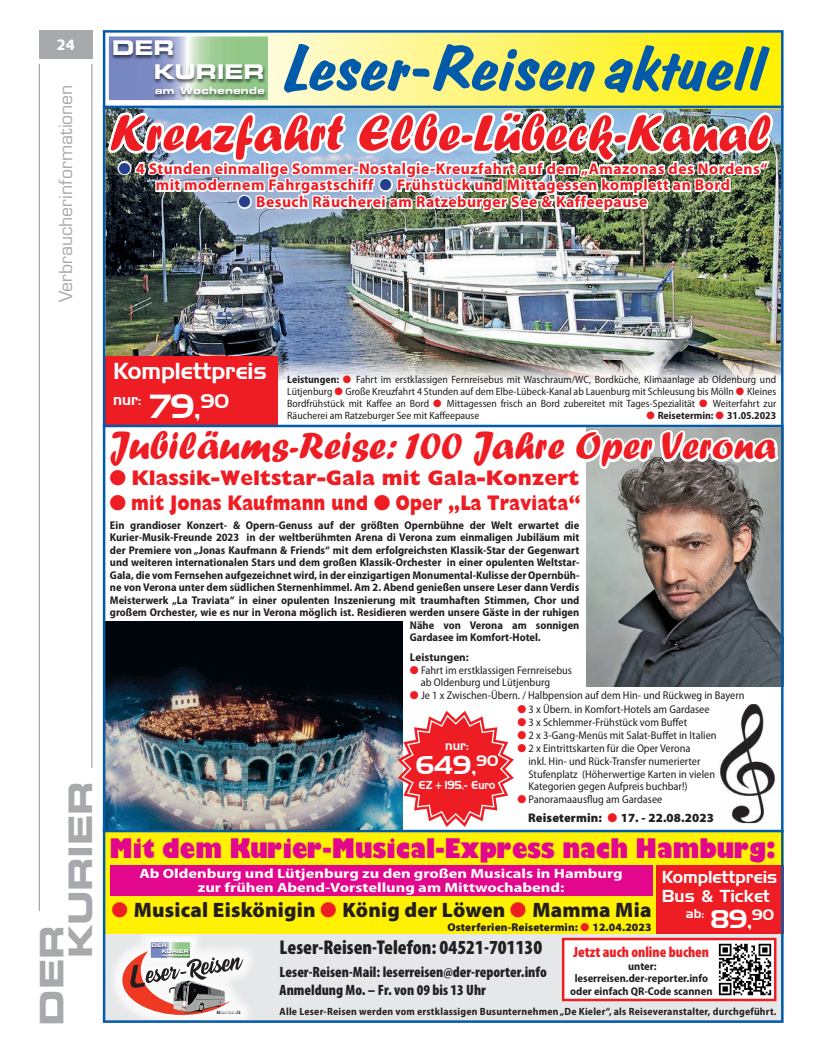
<style>
.page{position:relative;width:819px;height:1053px;background:#fff}
.page>*{position:absolute;margin:0;border:0;box-sizing:border-box;transform-origin:0 0}
.t1{font:65px "Colonia Brush";color:#015aaa}
.t2{font:52.5px "Forte";color:#ee1d23}
.t3{font:40px "Forte";color:#ee1d23}
.t4{font:32.5px/28.9px "Eurostile LT Std Bold Ex 2";letter-spacing:-.01em;color:#a8a9ad}
.t5{font:800 26.25px "Gill Sans";color:#e2078c;scale:.85 1}
.t6{font:25px "Handel Gothic BT";color:#fff}
.t7{font:22.5px "Handel Gothic BT";color:#fff}
.t8{font:800 21.25px "Gill Sans";color:#ee1d23}
.t9{font:800 21.25px "Gill Sans";color:#ee1d23;scale:.83 1}
.t10{font:900 20.88px "Myriad Pro";letter-spacing:.01em;color:#231f20}
.t11{font:20.25px/23.2px "Eurostile LT Std Bold Ex 2";letter-spacing:-.01em;color:#fff}
.t12{font:900 condensed 20px "Myriad Pro";color:#231f20}
.t13{font:17.5px "Eurostile LT Std";color:#a8a9ad}
.t14{font:16.88px/18.8px "Handel Gothic BT";color:#fff}
.t15{font:700 15.62px/16.9px "Myriad Pro";letter-spacing:.03em;color:#ee1d23;text-align:center}
.t16{font:900 condensed 15px/18.4px "Myriad Pro";color:#231f20}
.t17{font:900 condensed 15px "Myriad Pro";color:#ee1d23}
.t18{font:15px "Handel Gothic BT";color:#fff}
.t19{font:900 15px "Syntax LT Std";color:#fff}
.t20{font:14.62px "Handel Gothic BT";color:#fff}
.t21{font:700 semi-condensed 13.5px/13.8px "Myriad Pro";color:#fff;text-align:center;scale:1.3 1}
.t22{font:900 12.5px "Myriad Pro";letter-spacing:.01em;color:#231f20}
.t23{font:12.5px "Handel Gothic BT";color:#fff}
.t24{font:700 semi-condensed 11.25px/12.5px "Myriad Pro";color:#231f20;text-align:center}
.t25{font:semi-condensed 11.25px/12.8px "Myriad Pro";color:#231f20}
.t26{font:900 11.25px "Myriad Pro";letter-spacing:.01em;color:#231f20}
.t27{font:11.25px "Handel Gothic BT";color:#fff;scale:.9 1}
.t28{font:700 11.25px "Myriad Pro";color:#231f20}
.t29{font:semi-condensed 10.62px/11.9px "Myriad Pro";color:#231f20;text-align:justify}
.t30{font:700 semi-condensed 10.62px "Myriad Pro";color:#231f20}
.t31{font:700 semi-condensed 10.5px "Myriad Pro";letter-spacing:.02em;color:#231f20}
.t32{font:9.62px "Eurostile Bold Extended Two";letter-spacing:.04em;color:#fff}
.t33{font:5px/5.6px "Eurostile LT Std Bold Ex 2";letter-spacing:-.01em;color:#fff}
.t34{font:2.38px "Eurostile Bold Extended Two";letter-spacing:.04em;color:#fff}
.s1{color:#253f8e}
.s2{font-size:32.5px}
.s3{font-size:19px}
.s4{font-weight:700}
.s5{color:#ee1d23}
.s6{font-family:"Frutiger";font-weight:700}
.s7{font-size:25px}
</style>
<div class="page">
<hr style="left:39px;top:64px;width:1px;height:847px;background:#939598">
<hr style="left:92px;top:64px;width:1px;height:703px;background:#939598">
<div style="left:39px;top:30px;width:53px;height:29px;background:#a8a9ad"></div>
<img style="left:103px;top:30px;width:680px;height:992px">
<hr style="left:103px;top:106px;width:680px;height:2px;background:#015aaa">
<img style="left:718px;top:704px;width:59px;height:119px">
<svg style="left:718px;top:813px;width:11px;height:9px"></svg>
<p class="t19" style="left:56px;top:36px;width:20px">24</p>
<p class="t13" style="left:55px;top:302px;width:219px;rotate:-90deg">Verbraucherinformationen</p>
<p class="t11" style="left:154px;top:36px;width:112px;text-indent:-42px">DER<br>KURIER</p>
<p class="t32" style="left:155px;top:84px;width:111px">am Wochenende</p>
<p class="t1" style="left:281px;top:28px;width:483px">Leser-Reisen aktuell</p>
<p class="t2" style="left:110px;top:102px;width:662px">Kreuzfahrt Elbe-Lübeck-Kanal</p>
<p class="t15" style="left:118px;top:160px;width:650px"><span class="s1">●</span> 4 Stunden einmalige Sommer-Nostalgie-Kreuzfahrt auf dem „Amazonas des Nordens“ mit modernem Fahrgastschiff <span class="s1">●</span> Frühstück und Mittagessen komplett an Bord</p>
<p class="t15" style="left:238px;top:194px;width:410px"><span class="s1">●</span> Besuch Räucherei am Ratzeburger See &amp; Kaffeepause</p>
<p class="t4" style="left:37px;top:958px;width:179px;text-indent:-67px;rotate:-90deg">DER<br>KURIER</p>
<p class="t7" style="left:113px;top:357px;width:155px">Komplettpreis</p>
<p class="t18" style="left:113px;top:390px;width:118px">nur: <span class="s2">79,</span><span class="s3">90</span></p>
<p class="t29" style="left:287px;top:374px;width:490px"><span class="s4">Leistungen:</span> <span class="s5">●</span> Fahrt im erstklassigen Fernreisebus mit Waschraum/WC, Bordküche, Klimaanlage ab Oldenburg und Lütjenburg <span class="s5">●</span> Große Kreuzfahrt 4 Stunden auf dem Elbe-Lübeck-Kanal ab Lauenburg mit Schleusung bis Mölln <span class="s5">●</span> Kleines Bordfrühstück mit Kaffee an Bord <span class="s5">●</span> Mittagessen frisch an Bord zubereitet mit Tages-Spezialität <span class="s5">●</span> Weiterfahrt zur Räucherei am Ratzeburger See mit Kaffeepause</p>
<p class="t30" style="left:646px;top:409px;width:131px"><span class="s5">●</span> Reisetermin: <span class="s5">●</span> 31.05.2023</p>
<p class="t3" style="left:110px;top:422px;width:667px">Jubiläums-Reise: 100 Jahre Oper Verona</p>
<p class="t8" style="left:110px;top:465px;width:471px">● Klassik-Weltstar-Gala mit Gala-Konzert</p>
<p class="t9" style="left:110px;top:490px;width:569px">● mit Jonas Kaufmann und ● Oper „La Traviata“</p>
<p class="t24" style="left:110px;top:518px;width:471px">Ein grandioser Konzert- &amp; Opern-Genuss auf der größten Opernbühne der Welt erwartet die</p>
<p class="t24" style="left:110px;top:531px;width:471px">Kurier-Musik-Freunde 2023 in der weltberühmten Arena di Verona zum einmaligen Jubiläum mit</p>
<p class="t24" style="left:110px;top:543px;width:471px">der Premiere von „Jonas Kaufmann &amp; Friends“ mit dem erfolgreichsten Klassik-Star der Gegenwart</p>
<p class="t24" style="left:110px;top:556px;width:471px">und weiteren internationalen Stars und dem großen Klassik-Orchester in einer opulenten Weltstar-</p>
<p class="t24" style="left:110px;top:568px;width:471px">Gala, die vom Fernsehen aufgezeichnet wird, in der einzigartigen Monumental-Kulisse der Opernbüh-</p>
<p class="t24" style="left:110px;top:581px;width:471px">ne von Verona unter dem südlichen Sternenhimmel. Am 2. Abend genießen unsere Leser dann Verdis</p>
<p class="t24" style="left:110px;top:593px;width:471px">Meisterwerk „La Traviata“ in einer opulenten Inszenierung mit traumhaften Stimmen, Chor und</p>
<p class="t24" style="left:110px;top:606px;width:471px">großem Orchester, wie es nur in Verona möglich ist. Residieren werden unsere Gäste in der ruhigen</p>
<p class="t24" style="left:410px;top:618px;width:171px">Nähe von Verona am sonnigen</p>
<p class="t24" style="left:410px;top:631px;width:132px">Gardasee im Komfort-Hotel.</p>
<p class="t28" style="left:410px;top:650px;width:60px">Leistungen:</p>
<p class="t25" style="left:421px;top:664px;width:153px;text-indent:-11px"><span class="s5">●</span> Fahrt im erstklassigen Fernreisebus ab Oldenburg und Lütjenburg</p>
<p class="t25" style="left:410px;top:689px;width:336px"><span class="s5">●</span> Je 1 x Zwischen-Übern. / Halbpension auf dem Hin- und Rückweg in Bayern</p>
<p class="t25" style="left:517px;top:702px;width:194px"><span class="s5">●</span> 3 x Übern. in Komfort-Hotels am Gardasee</p>
<p class="t25" style="left:517px;top:715px;width:171px"><span class="s5">●</span> 3 x Schlemmer-Frühstück vom Buffet</p>
<p class="t25" style="left:517px;top:729px;width:201px"><span class="s5">●</span> 2 x 3-Gang-Menüs mit Salat-Buffet in Italien</p>
<p class="t25" style="left:528px;top:742px;width:188px;text-indent:-11px"><span class="s5">●</span> 2 x Eintrittskarten für die Oper Verona<br>inkl. Hin- und Rück-Transfer numerierter Stufenplatz (Höherwertige Karten in vielen Kategorien gegen Aufpreis buchbar!)</p>
<p class="t25" style="left:517px;top:793px;width:146px"><span class="s5">●</span> Panoramaausflug am Gardasee</p>
<p class="t22" style="left:528px;top:810px;width:187px">Reisetermin: <span class="s5">●</span> 17. - 22.08.2023</p>
<p class="t23" style="left:445px;top:738px;width:25px">nur:</p>
<p class="t6" style="left:416px;top:750px;width:84px">649,<sup>90</sup></p>
<p class="t27" style="left:418px;top:778px;width:87px">EZ + 195,- Euro</p>
<p class="t5" style="left:110px;top:827px;width:784px">Mit dem Kurier-Musical-Express nach Hamburg:</p>
<p class="t21" style="left:139px;top:866px;width:373px">Ab Oldenburg und Lütjenburg zu den großen Musicals in Hamburg zur frühen Abend-Vorstellung am Mittwochabend:</p>
<p class="t26" style="left:447px;top:920px;width:206px">Osterferien-Reisetermin: <span class="s5">●</span> 12.04.2023</p>
<p class="t14" style="left:661px;top:867px;width:117px">Komplettpreis<br>Bus <span class="s6">&amp;</span> Ticket</p>
<p class="t23" style="left:686px;top:905px;width:68px">ab: <span class="s7">89,</span></p>
<p class="t10" style="left:111px;top:898px;width:541px"><span class="s5">●</span> Musical Eiskönigin <span class="s5">●</span> König der Löwen <span class="s5">●</span> Mamma Mia</p>
<p class="t20" style="left:752px;top:905px;width:23px">90</p>
<p class="t33" style="left:162px;top:942px;width:28px;text-indent:-10px">DER<br>KURIER</p>
<p class="t34" style="left:162px;top:953px;width:28px">am Wochenende</p>
<p class="t12" style="left:279px;top:936px;width:264px">Leser-Reisen-Telefon: 04521-701130</p>
<p class="t16" style="left:279px;top:962px;width:268px">Leser-Reisen-Mail: leserreisen@der-reporter.info<br>Anmeldung Mo. – Fr. von 09 bis 13 Uhr</p>
<p class="t17" style="left:573px;top:943px;width:137px">Jetzt auch online buchen</p>
<p class="t24" style="left:570px;top:959px;width:144px">unter: leserreisen.der-reporter.info oder einfach QR-Code scannen</p>
<p class="t31" style="left:279px;top:1005px;width:498px">Alle Leser-Reisen werden vom erstklassigen Busunternehmen „De Kieler“, als Reiseveranstalter, durchgeführt.</p>
</div>
